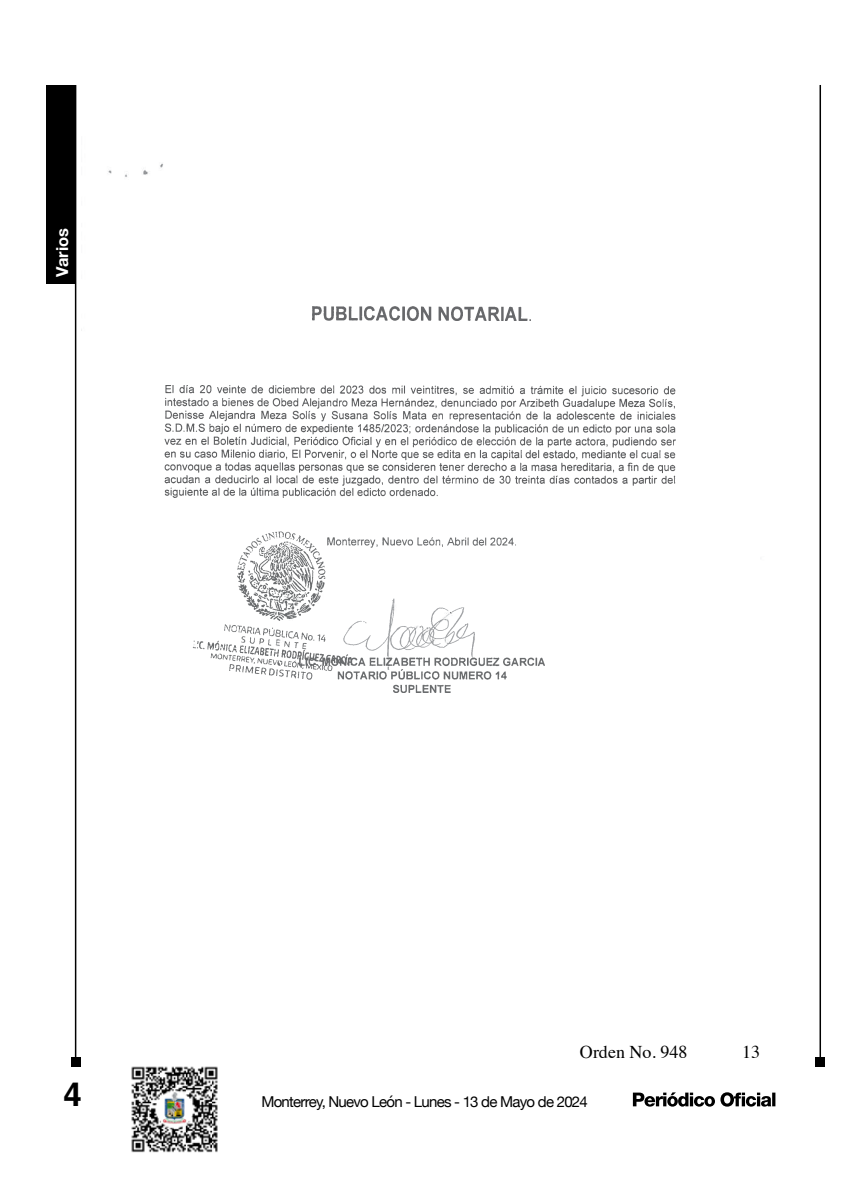
<style>
.page{position:relative;width:851px;height:1191px;background:#fff}
.page>*{position:absolute;margin:0;border:0;box-sizing:border-box;transform-origin:0 0}
.t1{font:700 33px "Helvetica";color:#000}
.t2{font:18px "Times";color:#000}
.t3{font:700 16.5px "Helvetica Neue";color:#fff}
.t4{font:15px "Helvetica Neue";letter-spacing:-.05em;color:#000}
</style>
<div class="page">
<hr style="left:75px;top:85px;width:1px;height:977px;background:#000">
<div style="left:71px;top:1057px;width:9px;height:10px;background:#000"></div>
<hr style="left:819px;top:85px;width:1px;height:977px;background:#000">
<div style="left:814px;top:1057px;width:10px;height:10px;background:#000"></div>
<div style="left:46px;top:85px;width:30px;height:198px;background:#000"></div>
<svg style="left:632px;top:1092px;width:143px;height:14px"></svg>
<img style="left:131px;top:1066px;width:87px;height:87px">
<img style="left:164px;top:385px;width:511px;height:113px">
<img style="left:192px;top:531px;width:352px;height:161px">
<img style="left:312px;top:306px;width:218px;height:14px">
<img style="left:342px;top:597px;width:133px;height:72px">
<p class="t3" style="left:49px;top:276px;width:50px;rotate:-90deg">Varios</p>
<h1 class="t1" style="left:63px;top:1074px;width:20px">4</h1>
<p class="t2" style="left:580px;top:1035px;width:109px">Orden No. 948</p>
<p class="t2" style="left:742px;top:1035px;width:19px">13</p>
<p class="t4" style="left:261px;top:1090px;width:328px">Monterrey, Nuevo León - Lunes - 13 de Mayo de 2024</p>
</div>
